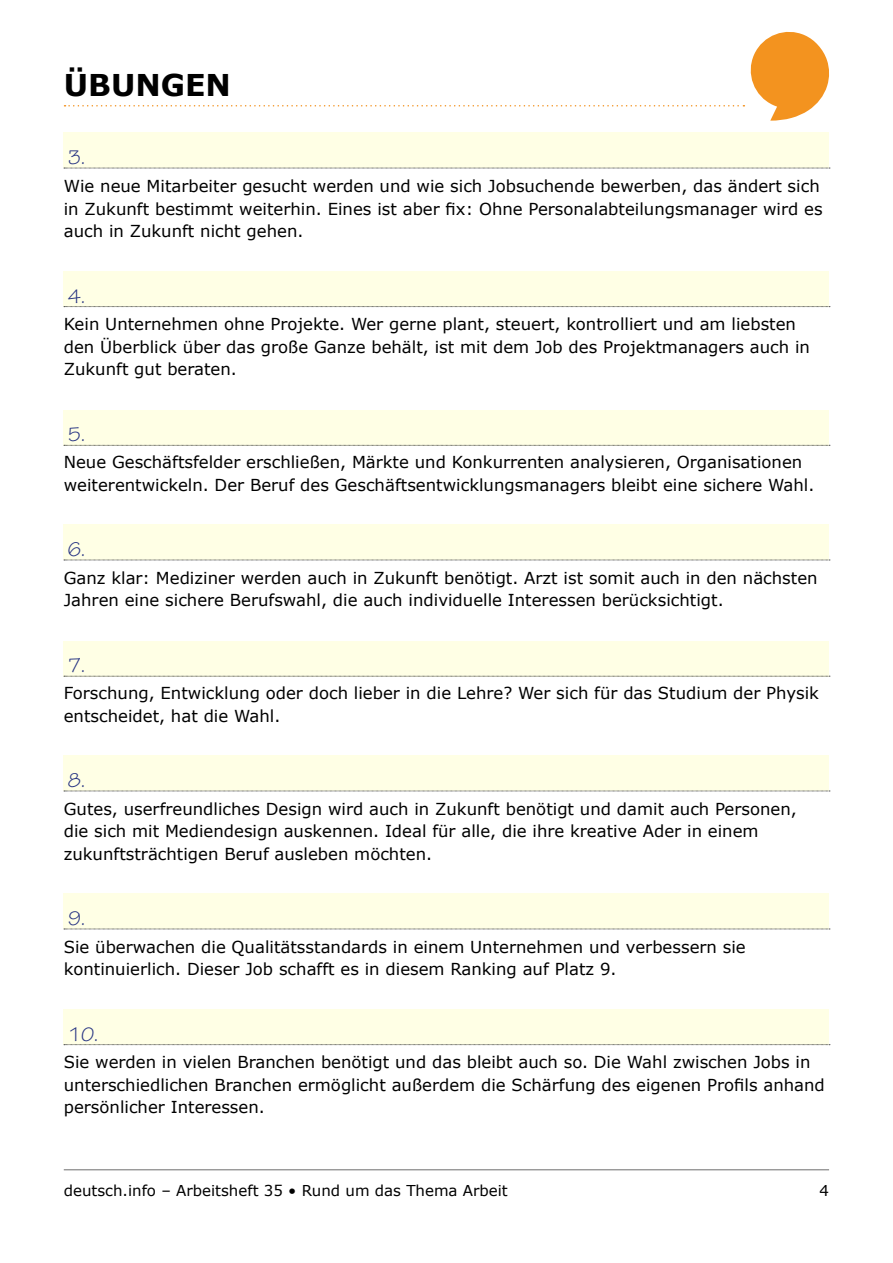
<style>
.page{position:relative;width:893px;height:1263px;background:#fff}
.page>*{position:absolute;margin:0;border:0;box-sizing:border-box;transform-origin:0 0}
.t1{font:700 30px "Verdana";color:#000}
.User_Lines{font:21px "Tekton Pro";color:#283583}
.User_Normal{font:16.5px/22.5px "Verdana";color:#000}
.t2{font:15px "Verdana";color:#000}
</style>
<div class="page">
<svg style="left:65px;top:31px;width:764px;height:90px"></svg>
<hr style="left:64px;top:1169px;width:765px;height:1px;background:#6c6c6c">
<div style="left:64px;top:133px;width:765px;height:35px;background:#ffffe5"></div>
<svg style="left:64px;top:168px;width:766px;height:1px"></svg>
<div style="left:64px;top:410px;width:765px;height:35px;background:#ffffe5"></div>
<svg style="left:64px;top:445px;width:766px;height:1px"></svg>
<div style="left:64px;top:271px;width:765px;height:36px;background:#ffffe5"></div>
<svg style="left:64px;top:306px;width:766px;height:1px"></svg>
<div style="left:64px;top:525px;width:765px;height:35px;background:#ffffe5"></div>
<svg style="left:64px;top:560px;width:766px;height:1px"></svg>
<div style="left:64px;top:641px;width:765px;height:35px;background:#ffffe5"></div>
<svg style="left:64px;top:676px;width:766px;height:1px"></svg>
<div style="left:64px;top:894px;width:765px;height:35px;background:#ffffe5"></div>
<svg style="left:64px;top:929px;width:766px;height:1px"></svg>
<div style="left:64px;top:756px;width:765px;height:35px;background:#ffffe5"></div>
<svg style="left:64px;top:791px;width:766px;height:1px"></svg>
<div style="left:64px;top:1009px;width:765px;height:36px;background:#ffffe5"></div>
<svg style="left:64px;top:1044px;width:766px;height:1px"></svg>
<h1 class="t1" style="left:64px;top:66px;width:169px">ÜBUNGEN</h1>
<p class="User_Lines" style="left:68px;top:145px;width:19px">3.</p>
<p class="User_Normal" style="left:64px;top:175px;width:760px">Wie neue Mitarbeiter gesucht werden und wie sich Jobsuchende bewerben, das ändert sich in Zukunft bestimmt weiterhin. Eines ist aber fix: Ohne Personalabteilungsmanager wird es auch in Zukunft nicht gehen.</p>
<p class="User_Lines" style="left:68px;top:284px;width:19px">4.</p>
<p class="User_Normal" style="left:64px;top:313px;width:748px">Kein Unternehmen ohne Projekte. Wer gerne plant, steuert, kontrolliert und am liebsten den Überblick über das große Ganze behält, ist mit dem Job des Projektmanagers auch in<br>Zukunft gut beraten.</p>
<p class="User_Lines" style="left:68px;top:423px;width:19px">5.</p>
<p class="User_Normal" style="left:64px;top:451px;width:752px">Neue Geschäftsfelder erschließen, Märkte und Konkurrenten analysieren, Organisationen weiterentwickeln. Der Beruf des Geschäftsentwicklungsmanagers bleibt eine sichere Wahl.</p>
<p class="User_Lines" style="left:68px;top:537px;width:19px">6.</p>
<p class="User_Normal" style="left:64px;top:567px;width:755px">Ganz klar: Mediziner werden auch in Zukunft benötigt. Arzt ist somit auch in den nächsten<br>Jahren eine sichere Berufswahl, die auch individuelle Interessen berücksichtigt.</p>
<p class="User_Lines" style="left:68px;top:653px;width:19px">7.</p>
<p class="User_Normal" style="left:64px;top:682px;width:757px">Forschung, Entwicklung oder doch lieber in die Lehre? Wer sich für das Studium der Physik entscheidet, hat die Wahl.</p>
<p class="User_Lines" style="left:68px;top:768px;width:19px">8.</p>
<p class="User_Normal" style="left:64px;top:798px;width:734px">Gutes, userfreundliches Design wird auch in Zukunft benötigt und damit auch Personen, die sich mit Mediendesign auskennen. Ideal für alle, die ihre kreative Ader in einem zukunftsträchtigen Beruf ausleben möchten.</p>
<p class="User_Lines" style="left:68px;top:906px;width:19px">9.</p>
<p class="User_Normal" style="left:64px;top:936px;width:683px">Sie überwachen die Qualitätsstandards in einem Unternehmen und verbessern sie kontinuierlich. Dieser Job schafft es in diesem Ranking auf Platz 9.</p>
<p class="User_Lines" style="left:68px;top:1022px;width:32px">10.</p>
<p class="User_Normal" style="left:64px;top:1051px;width:763px">Sie werden in vielen Branchen benötigt und das bleibt auch so. Die Wahl zwischen Jobs in unterschiedlichen Branchen ermöglicht außerdem die Schärfung des eigenen Profils anhand persönlicher Interessen.</p>
<p class="t2" style="left:64px;top:1181px;width:446px">deutsch.info – Arbeitsheft 35 • Rund um das Thema Arbeit</p>
<p class="t2" style="left:819px;top:1181px;width:11px">4</p>
</div>
